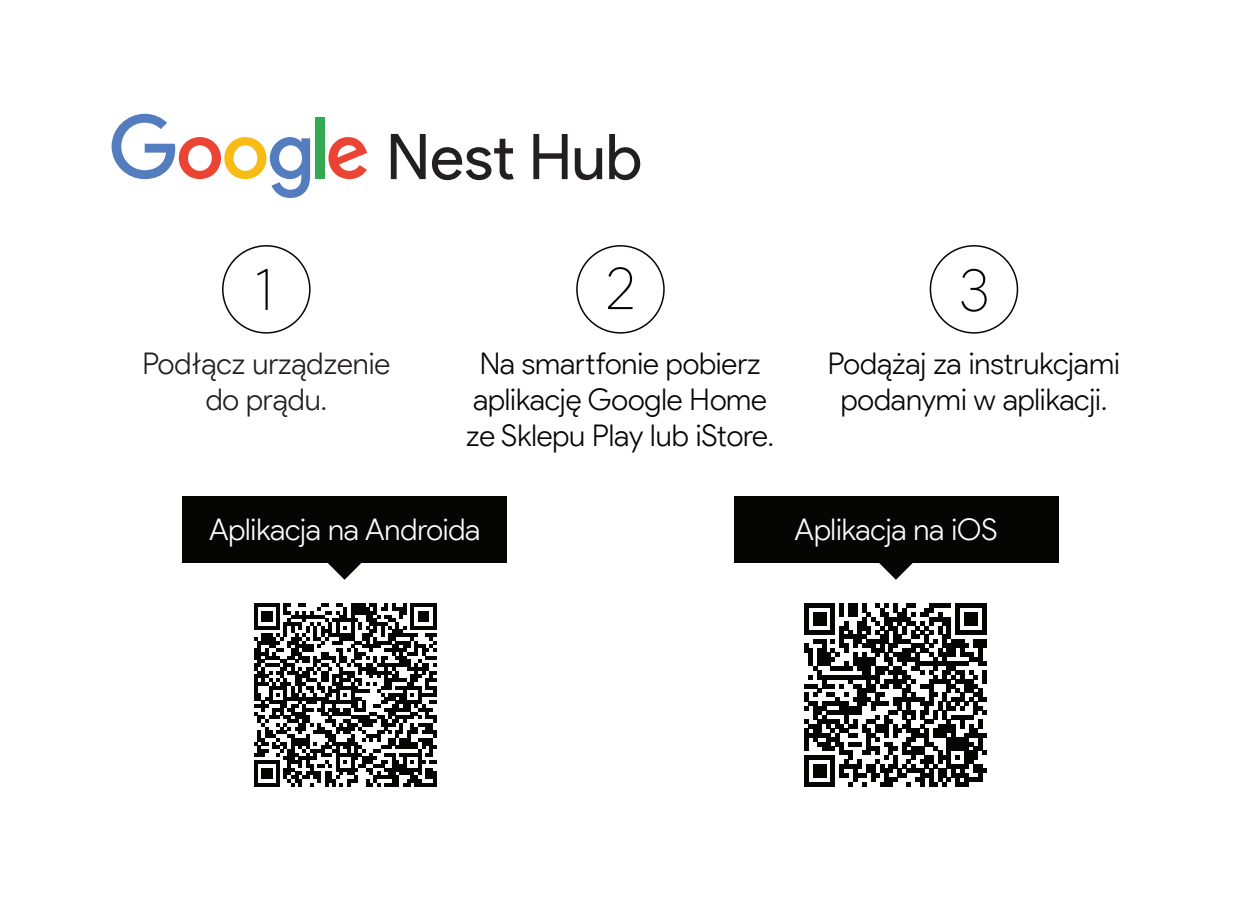
<style>
.page{position:relative;width:1242px;height:902px;background:#fff}
.page>*{position:absolute;margin:0;border:0;box-sizing:border-box;transform-origin:0 0}
.t1{font:63px "Product Sans";color:#231f20}
.t2{font:100 60px "Product Sans";color:#050504}
.t3{font:300 29.7px/35.7px "Product Sans";color:#050504;text-align:center}
.t4{font:300 29.7px "Product Sans";letter-spacing:-.005em;color:#fff}
.t5{font:300 29.7px/35.7px "Product Sans";color:#231f20;text-align:center}
</style>
<div class="page">
<svg style="left:254px;top:603px;width:183px;height:183px"></svg>
<svg style="left:804px;top:603px;width:183px;height:183px"></svg>
<svg style="left:222px;top:245px;width:88px;height:88px"></svg>
<svg style="left:576px;top:245px;width:88px;height:88px"></svg>
<svg style="left:929px;top:245px;width:89px;height:88px"></svg>
<div style="left:183px;top:496px;width:324px;height:67px;background:#050604"></div>
<svg style="left:328px;top:563px;width:34px;height:16px"></svg>
<div style="left:734px;top:496px;width:324px;height:67px;background:#050604"></div>
<svg style="left:879px;top:563px;width:34px;height:16px"></svg>
<div style="left:315px;top:117px;width:9px;height:62px;background:#33a952"></div>
<svg style="left:328px;top:137px;width:39px;height:42px"></svg>
<svg style="left:112px;top:114px;width:198px;height:84px"></svg>
<h1 class="t1" style="left:386px;top:119px;width:257px">Nest Hub</h1>
<h2 class="t2" style="left:254px;top:252px;width:21px">1</h2>
<h2 class="t2" style="left:605px;top:252px;width:32px">2</h2>
<h2 class="t2" style="left:959px;top:253px;width:32px">3</h2>
<p class="t5" style="left:142px;top:346px;width:249px">Podłącz urządzenie do prądu.</p>
<p class="t3" style="left:466px;top:346px;width:309px">Na smartfonie pobierz aplikację Google Home ze Sklepu Play lub iStore.</p>
<p class="t3" style="left:828px;top:346px;width:293px">Podążaj za instrukcjami podanymi w aplikacji.</p>
<p class="t4" style="left:209px;top:511px;width:273px">Aplikacja na Androida</p>
<p class="t4" style="left:794px;top:511px;width:205px">Aplikacja na iOS</p>
</div>
